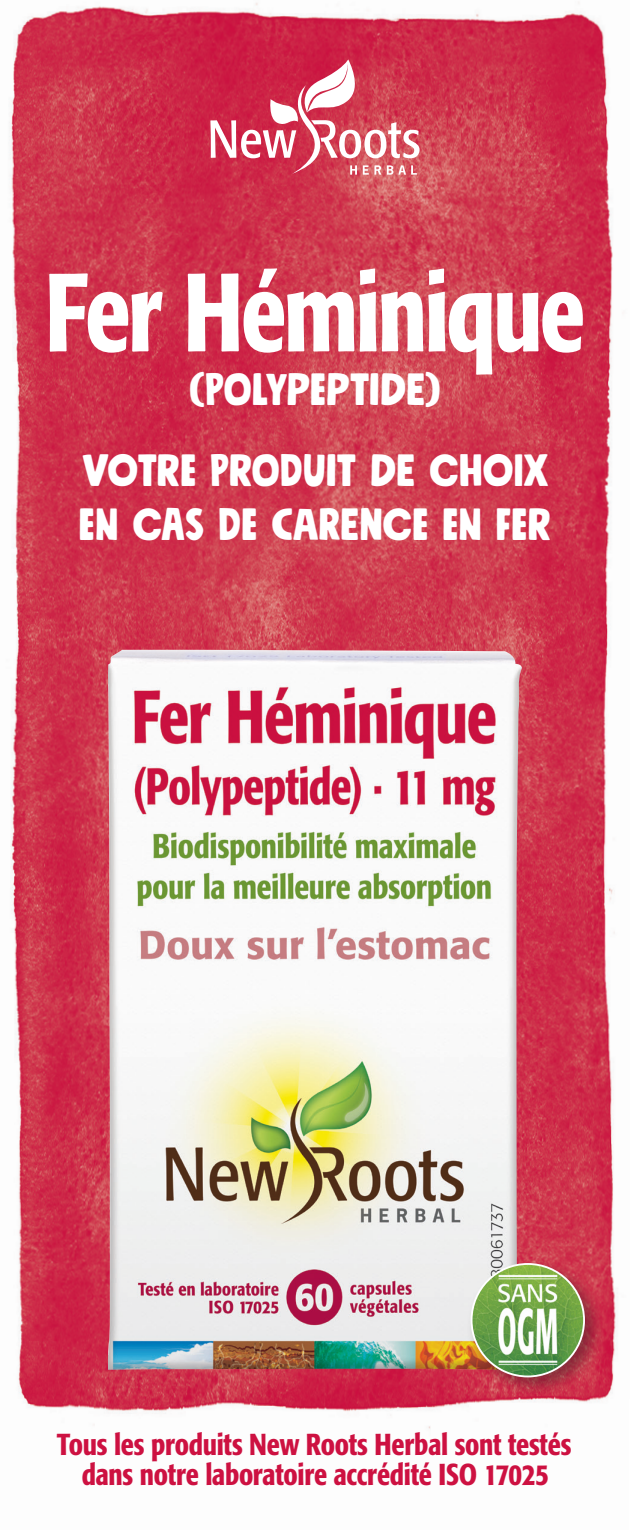
<style>
.page{position:relative;width:630px;height:1530px;background:#fff}
.page>*{position:absolute;margin:0;border:0;box-sizing:border-box;transform-origin:0 0}
.t1{font:500 condensed 110px "Formata";letter-spacing:-.025em;color:#fff;scale:.9 1}
.t2{font:45px/54px "Mindset";color:#fff}
.t3{font:500 condensed 30px/30px "Formata";letter-spacing:-.01em;color:#cd1141;text-align:center;scale:.95 1}
</style>
<div class="page">
<img style="left:9px;top:2px;width:608px;height:1427px">
<img style="left:108px;top:650px;width:414px;height:720px">
<svg style="left:210px;top:59px;width:210px;height:116px"></svg>
<div style="left:466px;top:1259px;width:139px;height:138px;background:#231f20;opacity:.4"></div>
<img style="left:472px;top:1264px;width:112px;height:112px;border-radius:56px">
<div style="left:471px;top:1263px;width:114px;height:114px;border:2px solid #fff;border-radius:50%"></div>
<p class="t1" style="left:45px;top:246px;width:602px">Fer Héminique</p>
<p class="t2" style="left:189px;top:362px;width:253px">(POLYPEPTIDE)</p>
<p class="t2" style="left:79px;top:443px;width:474px">VOTRE PRODUIT DE CHOIX<br>EN CAS DE CARENCE EN FER</p>
<p class="t3" style="left:57px;top:1429px;width:543px">Tous les produits New Roots Herbal sont testés dans notre laboratoire accrédité ISO 17025</p>
</div>
